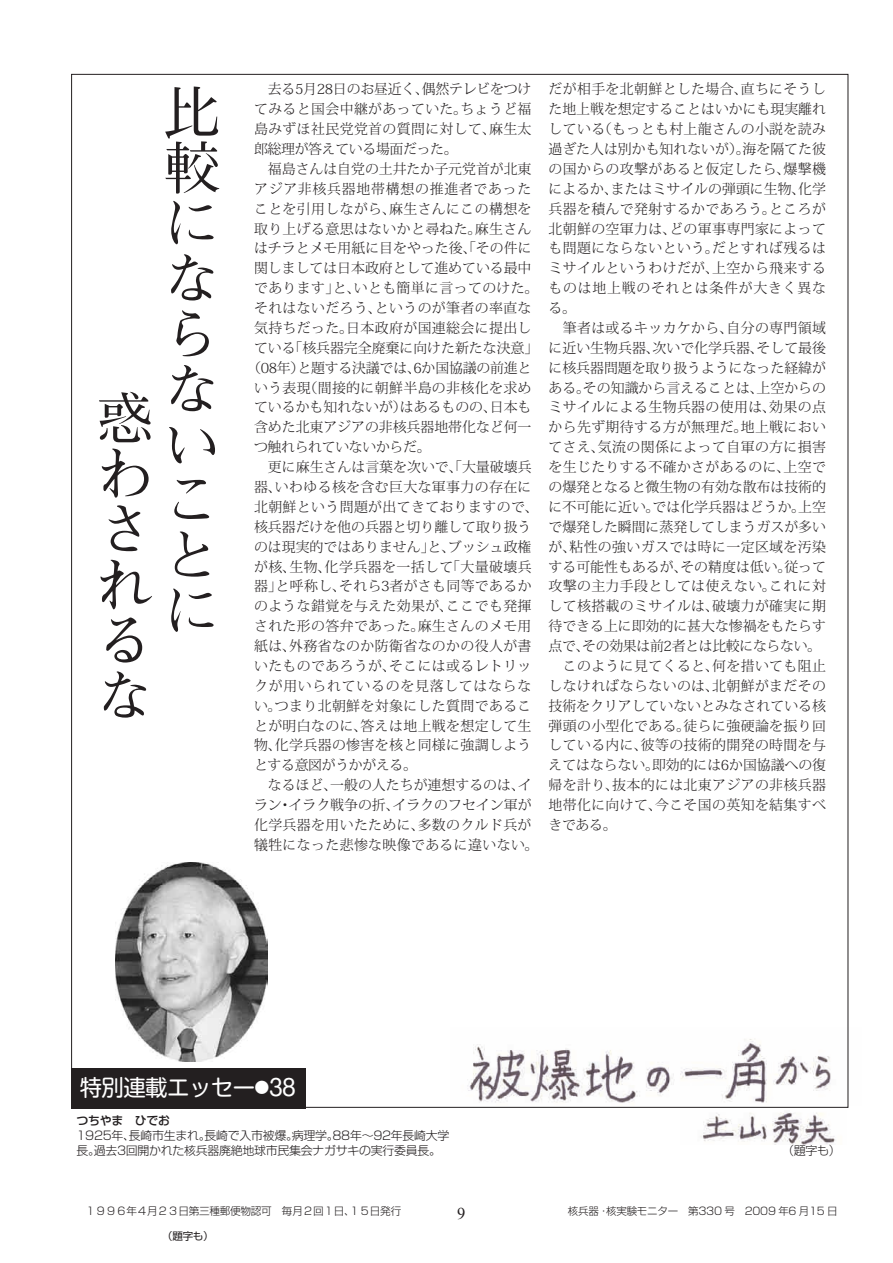
<style>
.page{position:relative;width:893px;height:1263px;background:#fff}
.page>*{position:absolute;margin:0;border:0;box-sizing:border-box;transform-origin:0 0}
.土山エッセー見出し{font:700 56.85px/55.3px "Futo Min A101 Pro";color:#231f20}
.資料インデント2{font:22.35px "Shin M Go Pro";letter-spacing:-.025em;color:#fff}
.t1{font:16.5px "Times New Roman";color:#231f20}
.モニター本文{font:300 13.95px/20px "Koz Min Pro";letter-spacing:.025em;color:#231f20;text-align:justify}
.モニター本文-2{font:300 13.95px "Koz Min Pro";color:#231f20}
.モニター本文-3{font:300 13.95px "Koz Min Pro";letter-spacing:-.015em;color:#231f20}
.モニター本文-4{font:300 13.95px "Koz Min Pro";letter-spacing:.055em;color:#231f20}
.モニター本文-5{font:300 13.95px "Koz Min Pro";letter-spacing:-.025em;color:#231f20}
.資料インデント2-2{font:300 12px/15px "Shin Go Pro";letter-spacing:-.025em;color:#231f20}
.資料インデント2-3{font:500 12px "Shin Go Pro";letter-spacing:-.025em;color:#231f20}
.モニター本文小見出し{font:300 12px "Shin Go Pro";color:#231f20}
.t2{font:300 10.65px "Shin Go Pro";letter-spacing:-.025em;color:#231f20}
.t3{font:300 10.5px "Shin Go Pro";letter-spacing:-.025em;color:#231f20}
.モニター本文小見出し-2{font:10.5px "Shin Go Pro";color:#231f20}
.s1{font-size:15px}
.s2{font-size:10.65px}
</style>
<div class="page">
<img style="left:116px;top:863px;width:152px;height:199px">
<img style="left:701px;top:1112px;width:135px;height:32px">
<img style="left:467px;top:1027px;width:382px;height:78px">
<div style="left:71px;top:1068px;width:235px;height:40px;background:#231f20"></div>
<p class="土山エッセー見出し" style="left:96px;top:384px;width:57px">惑わされるな</p>
<p class="土山エッセー見出し" style="left:163px;top:78px;width:57px">比較にならないことに</p>
<p class="モニター本文" style="left:254px;top:79px;width:279px">　去る5月28日のお昼近く、偶然テレビをつけてみると国会中継があっていた。ちょうど福島みずほ社民党党首の質問に対して、麻生太郎総理が答えている場面だった。</p>
<p class="モニター本文-2" style="left:254px;top:159px;width:279px">　福島さんは自党の土井たか子元党首が北東</p>
<p class="モニター本文-4" style="left:254px;top:179px;width:279px">アジア非核兵器地帯構想の推進者であった</p>
<p class="モニター本文" style="left:254px;top:198px;width:279px">ことを引用しながら、麻生さんにこの構想を</p>
<p class="モニター本文" style="left:254px;top:218px;width:279px">取り上げる意思はないかと尋ねた。麻生さん</p>
<p class="モニター本文-2" style="left:254px;top:238px;width:279px">はチラとメモ用紙に目をやった後、「その件に</p>
<p class="モニター本文-2" style="left:254px;top:258px;width:279px">関しましては日本政府として進めている最中</p>
<p class="モニター本文" style="left:254px;top:278px;width:286px">であります」と、いとも簡単に言ってのけた。</p>
<p class="モニター本文" style="left:254px;top:298px;width:279px">それはないだろう、というのが筆者の率直な</p>
<p class="モニター本文" style="left:254px;top:317px;width:279px">気持ちだった。日本政府が国連総会に提出し</p>
<p class="モニター本文-2" style="left:254px;top:338px;width:286px">ている「核兵器完全廃棄に向けた新たな決意」</p>
<p class="モニター本文-3" style="left:247px;top:358px;width:286px">（08年）と題する決議では、6か国協議の前進と</p>
<p class="モニター本文" style="left:254px;top:377px;width:279px">いう表現（間接的に朝鮮半島の非核化を求め</p>
<p class="モニター本文-2" style="left:254px;top:397px;width:279px">ているかも知れないが）はあるものの、日本も</p>
<p class="モニター本文-2" style="left:254px;top:417px;width:279px">含めた北東アジアの非核兵器地帯化など何一</p>
<p class="モニター本文-5" style="left:254px;top:437px;width:178px">つ触れられていないからだ。</p>
<p class="モニター本文" style="left:254px;top:457px;width:286px;text-align:left">　更に麻生さんは言葉を次いで、「大量破壊兵器、いわゆる核を含む巨大な軍事力の存在に北朝鮮という問題が出てきておりますので、核兵器だけを他の兵器と切り離して取り扱うのは現実的ではありません」と、ブッシュ政権が核、生物、化学兵器を一括して「大量破壊兵器」と呼称し、それら3者がさも同等であるかのような錯覚を与えた効果が、ここでも発揮された形の答弁であった。麻生さんのメモ用紙は、外務省なのか防衛省なのかの役人が書いたものであろうが、そこには或るレトリックが用いられているのを見落してはならない。つまり北朝鮮を対象にした質問であることが明白なのに、答えは地上戦を想定して生物、化学兵器の惨害を核と同様に強調しようとする意図がうかがえる。</p>
<p class="モニター本文" style="left:254px;top:775px;width:286px;text-align:left">　なるほど、一般の人たちが連想するのは、イラン・イラク戦争の折、イラクのフセイン軍が化学兵器を用いたために、多数のクルド兵が犠牲になった悲惨な映像であるに違いない。</p>
<p class="モニター本文" style="left:549px;top:79px;width:279px">だが相手を北朝鮮とした場合、直ちにそうした地上戦を想定することはいかにも現実離れしている（もっとも村上龍さんの小説を読み過ぎた人は別かも知れないが）。海を隔てた彼の国からの攻撃があると仮定したら、爆撃機によるか、またはミサイルの弾頭に生物、化学兵器を積んで発射するかであろう。ところが北朝鮮の空軍力は、どの軍事専門家によっても問題にならないという。だとすれば残るはミサイルというわけだが、上空から飛来するものは地上戦のそれとは条件が大きく異なる。</p>
<p class="モニター本文" style="left:549px;top:317px;width:279px">　筆者は或るキッカケから、自分の専門領域に近い生物兵器、次いで化学兵器、そして最後に核兵器問題を取り扱うようになった経緯がある。その知識から言えることは、上空からのミサイルによる生物兵器の使用は、効果の点から先ず期待する方が無理だ。地上戦においてさえ、気流の関係によって自軍の方に損害を生じたりする不確かさがあるのに、上空での爆発となると微生物の有効な散布は技術的に不可能に近い。では化学兵器はどうか。上空で爆発した瞬間に蒸発してしまうガスが多いが、粘性の強いガスでは時に一定区域を汚染する可能性もあるが、その精度は低い。従って攻撃の主力手段としては使えない。これに対して核搭載のミサイルは、破壊力が確実に期待できる上に即効的に甚大な惨禍をもたらす点で、その効果は前2者とは比較にならない。</p>
<p class="モニター本文" style="left:549px;top:655px;width:279px">　このように見てくると、何を措いても阻止しなければならないのは、北朝鮮がまだその技術をクリアしていないとみなされている核弾頭の小型化である。徒らに強硬論を振り回している内に、彼等の技術的開発の時間を与えてはならない。即効的には6か国協議への復帰を計り、抜本的には北東アジアの非核兵器地帯化に向けて、今こそ国の英知を結集すべきである。</p>
<p class="資料インデント2" style="left:80px;top:1069px;width:218px">特別連載エッセー<span class="s1">●</span>38</p>
<p class="資料インデント2-3" style="left:77px;top:1111px;width:95px">つちやま　ひでお</p>
<p class="資料インデント2-2" style="left:77px;top:1127px;width:374px">1925年、長崎市生まれ。長崎で入市被爆。病理学。88年～92年長崎大学長。過去3回開かれた核兵器廃絶地球市民集会ナガサキの実行委員長。</p>
<p class="モニター本文小見出し" style="left:782px;top:1140px;width:60px">（題字も）</p>
<p class="t2" style="left:85px;top:1202px;width:318px">１９９６年４月２３日第三種郵便物認可　毎月２回１日、１５日発行</p>
<p class="t1" style="left:457px;top:1202px;width:10px">9</p>
<p class="t3" style="left:568px;top:1203px;width:271px">核兵器・核実験モニター　第<span class="s2">330</span> 号　2009 年6 月15 日</p>
<p class="モニター本文小見出し-2" style="left:162px;top:1228px;width:53px">（題字も）</p>
</div>
